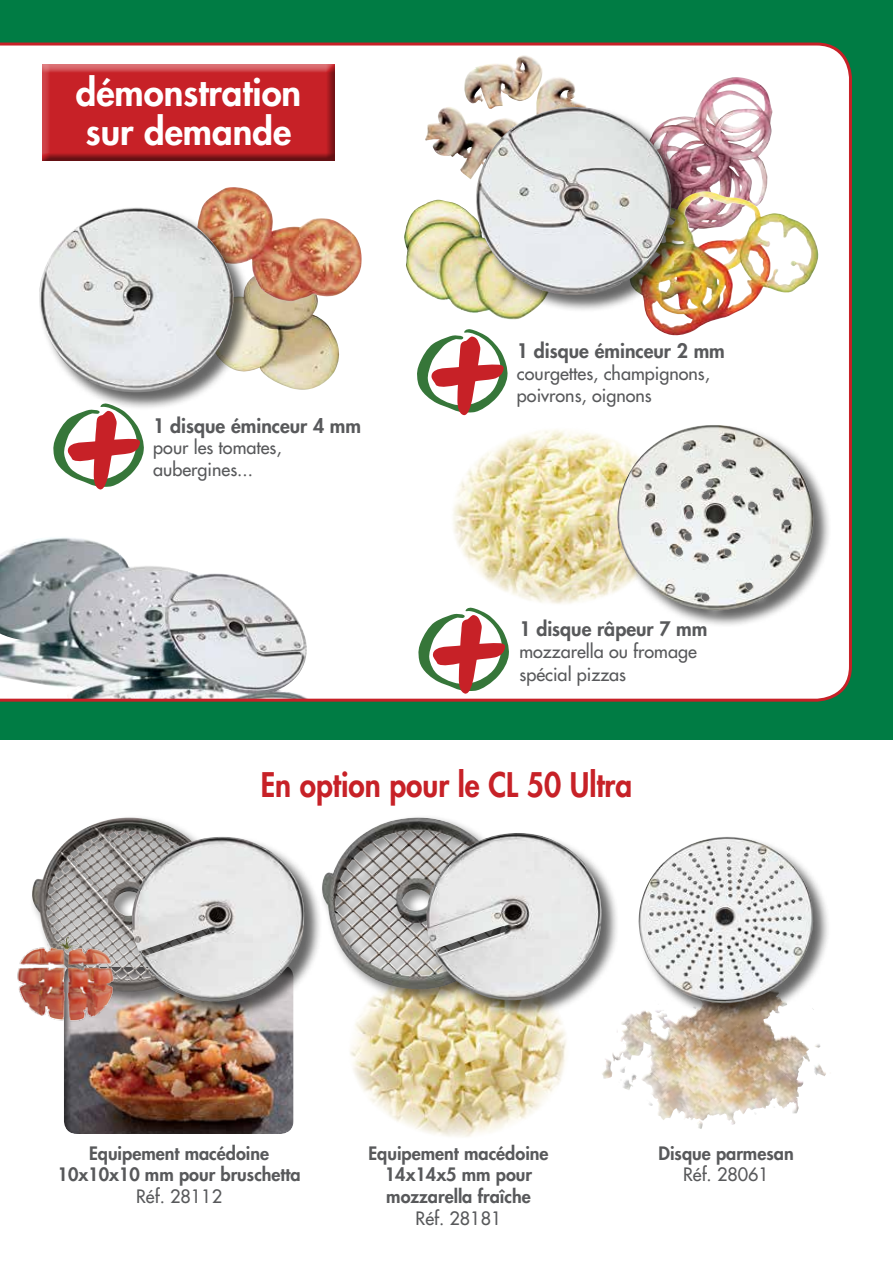
<style>
.page{position:relative;width:893px;height:1263px;background:#fff}
.page>*{position:absolute;margin:0;border:0;box-sizing:border-box;transform-origin:0 0}
.t1{font:800 36.45px/39.2px "Futura";color:#fff}
.t2{font:800 33px "Futura";color:#c72127;scale:.9 1}
.t3{font:800 19.5px "Futura";color:#58595b}
.t4{font:18px/21.6px "Futura";color:#58595b}
.t5{font:800 18px/21.6px "Futura";color:#58595b;text-align:center}
</style>
<div class="page">
<img style="left:350px;top:1004px;width:216px;height:133px">
<div style="left:319px;top:815px;width:202px;height:189px;background:#000;opacity:.5"></div>
<img style="left:319px;top:817px;width:200px;height:172px">
<div style="left:64px;top:964px;width:231px;height:171px;background:#000;opacity:.55"></div>
<img style="left:32px;top:817px;width:160px;height:113px">
<div style="left:0;top:0;width:893px;height:740px;background:#007c44"></div>
<svg style="left:0;top:43px;width:852px;height:659px;background:#f0edee"></svg>
<img style="left:448px;top:425px;width:168px;height:183px">
<img style="left:628px;top:1013px;width:121px;height:25px">
<div style="left:617px;top:425px;width:214px;height:203px;background:#000;opacity:.6"></div>
<img style="left:616px;top:425px;width:198px;height:185px">
<img style="left:17px;top:930px;width:116px;height:100px">
<svg style="left:417px;top:607px;width:93px;height:88px;background:#caaca2"></svg>
<svg style="left:52px;top:410px;width:93px;height:81px;background:#c7a69c"></svg>
<img style="left:251px;top:301px;width:90px;height:89px">
<img style="left:197px;top:187px;width:165px;height:114px">
<div style="left:39px;top:207px;width:212px;height:203px;background:#000;opacity:.6"></div>
<img style="left:38px;top:207px;width:197px;height:187px">
<svg style="left:416px;top:328px;width:92px;height:88px;background:#caaba1"></svg>
<div style="left:638px;top:836px;width:193px;height:185px;background:#000;opacity:.6"></div>
<img style="left:638px;top:837px;width:176px;height:172px">
<img style="left:425px;top:55px;width:206px;height:126px">
<img style="left:614px;top:77px;width:159px;height:114px">
<img style="left:624px;top:191px;width:196px;height:146px">
<img style="left:404px;top:194px;width:159px;height:125px">
<div style="left:476px;top:107px;width:213px;height:206px;background:#000;opacity:.6"></div>
<img style="left:476px;top:107px;width:195px;height:188px">
<div style="left:40px;top:64px;width:296px;height:98px;background:#000;opacity:.5"></div>
<div style="left:132px;top:836px;width:190px;height:184px;background:#000;opacity:.6"></div>
<img style="left:131px;top:837px;width:174px;height:170px">
<div style="left:426px;top:833px;width:194px;height:185px;background:#000;opacity:.6"></div>
<img style="left:425px;top:833px;width:178px;height:173px">
<h1 class="t1" style="left:76px;top:72px;width:227px">démonstration sur demande</h1>
<p class="t3" style="left:153px;top:412px;width:209px">1 disque éminceur 4 mm</p>
<p class="t4" style="left:153px;top:437px;width:130px">pour les tomates, aubergines...</p>
<p class="t3" style="left:517px;top:338px;width:209px">1 disque éminceur 2 mm</p>
<p class="t4" style="left:517px;top:363px;width:195px">courgettes, champignons, poivrons, oignons</p>
<p class="t3" style="left:519px;top:616px;width:190px">1 disque râpeur 7 mm</p>
<p class="t4" style="left:519px;top:639px;width:179px;line-height:23.4px">mozzarella ou fromage spécial pizzas</p>
<h2 class="t2" style="left:261px;top:763px;width:414px">En option pour le CL 50 Ultra</h2>
<p class="t5" style="left:58px;top:1142px;width:245px">Equipement macédoine<br>10x10x10 mm pour bruschetta</p>
<p class="t4" style="left:136px;top:1185px;width:87px">Réf. 28112</p>
<p class="t5" style="left:368px;top:1142px;width:182px">Equipement macédoine<br>14x14x5 mm pour mozzarella fraîche</p>
<p class="t4" style="left:416px;top:1207px;width:87px">Réf. 28181</p>
<p class="t5" style="left:658px;top:1142px;width:137px">Disque parmesan</p>
<p class="t4" style="left:683px;top:1164px;width:87px">Réf. 28061</p>
</div>
